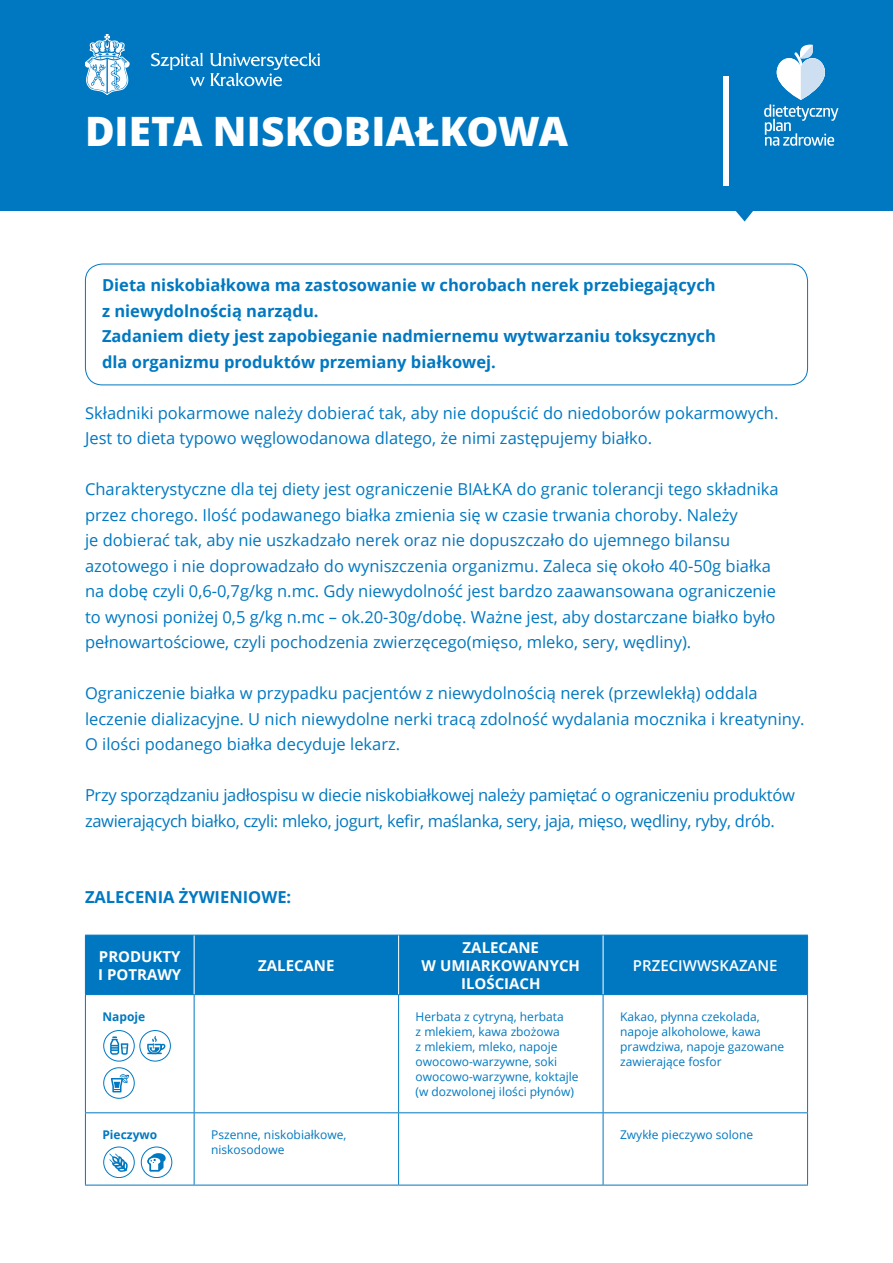
<style>
.page{position:relative;width:893px;height:1263px;background:#fff}
.page>*{position:absolute;margin:0;border:0;box-sizing:border-box;transform-origin:0 0}
.t1{font:800 40.5px "Open Sans";color:#fff}
.t2{font:16.5px/25.5px "Open Sans";color:#0078c1}
.t3{font:700 16.5px/25.5px "Open Sans";color:#0078c1}
.t4{font:16.5px/25.5px "Open Sans";letter-spacing:-.02em;color:#0078c1}
.t5{font:700 15px/18px "Open Sans";color:#fff}
.t6{font:600 15px "Open Sans";color:#fff}
.t7{font:12px/15px "Open Sans";color:#0078c1}
.t8{font:700 12px "Open Sans";color:#0078c1}
</style>
<div class="page">
<div style="left:0;top:0;width:893px;height:211px;background:#0078c1"></div>
<svg style="left:736px;top:211px;width:17px;height:10px"></svg>
<div style="left:723px;top:76px;width:5px;height:110px;background:#fff"></div>
<svg style="left:85px;top:34px;width:44px;height:60px"></svg>
<svg style="left:151px;top:53px;width:169px;height:33px"></svg>
<svg style="left:764px;top:45px;width:74px;height:101px"></svg>
<div style="left:86px;top:936px;width:721px;height:58px;background:#0078c1"></div>
<hr style="left:85px;top:995px;width:1px;height:117px;background:#0078c1">
<hr style="left:194px;top:995px;width:1px;height:117px;background:#0078c1">
<hr style="left:398px;top:995px;width:1px;height:117px;background:#0078c1">
<hr style="left:603px;top:995px;width:1px;height:117px;background:#0078c1">
<hr style="left:807px;top:995px;width:1px;height:117px;background:#0078c1">
<hr style="left:85px;top:1112px;width:109px;height:1px;background:#0078c1">
<hr style="left:85px;top:1113px;width:1px;height:72px;background:#0078c1">
<hr style="left:194px;top:1112px;width:205px;height:1px;background:#0078c1">
<hr style="left:194px;top:1113px;width:1px;height:72px;background:#0078c1">
<hr style="left:399px;top:1112px;width:204px;height:1px;background:#0078c1">
<hr style="left:398px;top:1113px;width:1px;height:72px;background:#0078c1">
<hr style="left:603px;top:1112px;width:205px;height:1px;background:#0078c1">
<hr style="left:603px;top:1113px;width:1px;height:72px;background:#0078c1">
<hr style="left:807px;top:1113px;width:1px;height:72px;background:#0078c1">
<hr style="left:85px;top:1185px;width:109px;height:1px;background:#0078c1">
<hr style="left:194px;top:1185px;width:205px;height:1px;background:#0078c1">
<hr style="left:399px;top:1185px;width:204px;height:1px;background:#0078c1">
<hr style="left:603px;top:1185px;width:205px;height:1px;background:#0078c1">
<hr style="left:85px;top:935px;width:109px;height:1px;background:#0078c1">
<hr style="left:85px;top:935px;width:1px;height:59px;background:#0078c1">
<hr style="left:194px;top:935px;width:205px;height:1px;background:#0078c1">
<hr style="left:399px;top:935px;width:204px;height:1px;background:#0078c1">
<hr style="left:603px;top:935px;width:205px;height:1px;background:#0078c1">
<hr style="left:807px;top:935px;width:1px;height:59px;background:#0078c1">
<hr style="left:85px;top:994px;width:109px;height:1px;background:#0078c1">
<hr style="left:194px;top:994px;width:205px;height:1px;background:#0078c1">
<hr style="left:399px;top:994px;width:204px;height:1px;background:#0078c1">
<hr style="left:603px;top:994px;width:205px;height:1px;background:#0078c1">
<hr style="left:194px;top:935px;width:1px;height:59px;background:#fff">
<hr style="left:398px;top:935px;width:1px;height:59px;background:#fff">
<hr style="left:603px;top:935px;width:1px;height:59px;background:#fff">
<div style="left:85px;top:264px;width:723px;height:121px;border:1px solid #0078c1;border-radius:17px"></div>
<svg style="left:109px;top:1153px;width:19px;height:19px"></svg>
<div style="left:103px;top:1146px;width:32px;height:32px;border:1px solid #0078c1;border-radius:50%"></div>
<div style="left:141px;top:1146px;width:31px;height:32px;border:1px solid #0078c1;border-radius:50%"></div>
<svg style="left:147px;top:1153px;width:19px;height:18px"></svg>
<div style="left:103px;top:1030px;width:32px;height:31px;border:1px solid #0078c1;border-radius:50%"></div>
<svg style="left:110px;top:1036px;width:18px;height:19px"></svg>
<div style="left:103px;top:1067px;width:32px;height:32px;border:1px solid #0078c1;border-radius:50%"></div>
<svg style="left:111px;top:1074px;width:18px;height:18px"></svg>
<div style="left:139px;top:1030px;width:32px;height:31px;border:1px solid #0078c1;border-radius:50%"></div>
<svg style="left:147px;top:1036px;width:18px;height:18px"></svg>
<h1 class="t1" style="left:85px;top:100px;width:485px">DIETA NISKOBIAŁKOWA</h1>
<p class="t3" style="left:102px;top:272px;width:615px">Dieta niskobiałkowa ma zastosowanie w chorobach nerek przebiegających z niewydolnością narządu.<br>Zadaniem diety jest zapobieganie nadmiernemu wytwarzaniu toksycznych dla organizmu produktów przemiany białkowej.</p>
<p class="t2" style="left:85px;top:399px;width:695px">Składniki pokarmowe należy dobierać tak, aby nie dopuścić do niedoborów pokarmowych.<br>Jest to dieta typowo węglowodanowa dlatego, że nimi zastępujemy białko.</p>
<p class="t2" style="left:85px;top:476px;width:695px">Charakterystyczne dla tej diety jest ograniczenie BIAŁKA do granic tolerancji tego składnika przez chorego. Ilość podawanego białka zmienia się w czasie trwania choroby. Należy<br>je dobierać tak, aby nie uszkadzało nerek oraz nie dopuszczało do ujemnego bilansu azotowego i nie doprowadzało do wyniszczenia organizmu. Zaleca się około 40-50g białka na dobę czyli 0,6-0,7g/kg n.mc. Gdy niewydolność jest bardzo zaawansowana ograniczenie to wynosi poniżej 0,5 g/kg n.mc – ok.20-30g/dobę. Ważne jest, aby dostarczane białko było pełnowartościowe, czyli pochodzenia zwierzęcego(mięso, mleko, sery, wędliny).</p>
<p class="t2" style="left:85px;top:680px;width:721px">Ograniczenie białka w przypadku pacjentów z niewydolnością nerek (przewlekłą) oddala leczenie dializacyjne. U nich niewydolne nerki tracą zdolność wydalania mocznika i kreatyniny.<br>O ilości podanego białka decyduje lekarz.</p>
<p class="t4" style="left:85px;top:782px;width:711px">Przy sporządzaniu jadłospisu w diecie niskobiałkowej należy pamiętać o ograniczeniu produktów zawierających białko, czyli: mleko, jogurt, kefir, maślanka, sery, jaja, mięso, wędliny, ryby, drób.</p>
<p class="t3" style="left:85px;top:884px;width:208px">ZALECENIA ŻYWIENIOWE:</p>
<p class="t5" style="left:98px;top:947px;width:85px">PRODUKTY<br>I POTRAWY</p>
<p class="t5" style="left:258px;top:956px;width:78px">ZALECANE</p>
<p class="t5" style="left:422px;top:938px;width:160px;text-align:center">ZALECANE<br>W UMIARKOWANYCH<br>ILOŚCIACH</p>
<p class="t6" style="left:633px;top:955px;width:146px">PRZECIWWSKAZANE</p>
<p class="t8" style="left:102px;top:1008px;width:44px">Napoje</p>
<p class="t7" style="left:416px;top:1009px;width:164px">Herbata z cytryną, herbata<br>z mlekiem, kawa zbożowa<br>z mlekiem, mleko, napoje owocowo-warzywne, soki owocowo-warzywne, koktajle (w dozwolonej ilości płynów)</p>
<p class="t7" style="left:620px;top:1009px;width:166px">Kakao, płynna czekolada, napoje alkoholowe, kawa prawdziwa, napoje gazowane zawierające fosfor</p>
<p class="t8" style="left:102px;top:1126px;width:56px">Pieczywo</p>
<p class="t7" style="left:211px;top:1127px;width:137px">Pszenne, niskobiałkowe, niskosodowe</p>
<p class="t7" style="left:620px;top:1127px;width:135px">Zwykłe pieczywo solone</p>
</div>
